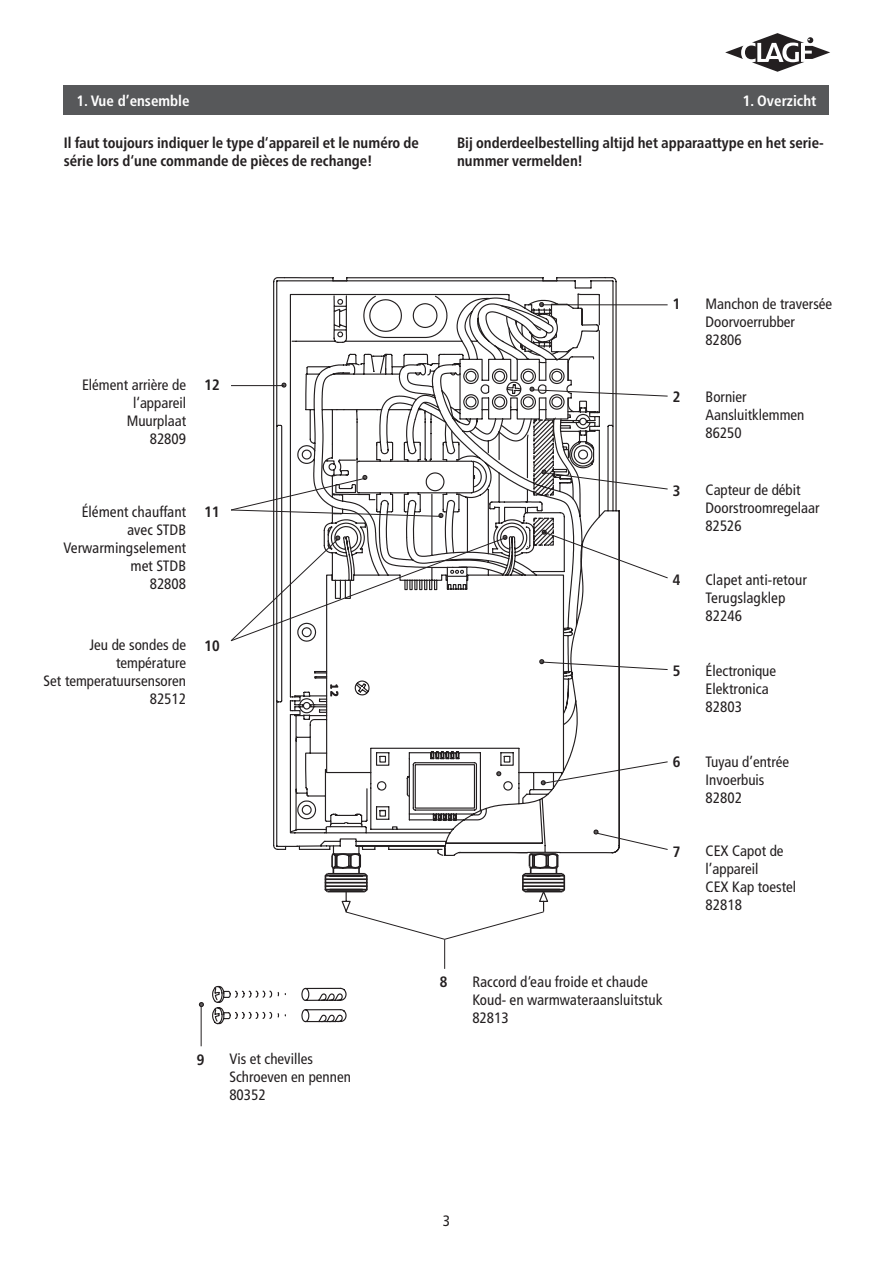
<style>
.page{position:relative;width:893px;height:1263px;background:#fff}
.page>*{position:absolute;margin:0;border:0;box-sizing:border-box;transform-origin:0 0}
.t1{font:condensed 15px/18px "Frutiger LT Std";color:#231f20}
.t2{font:condensed 15px/18px "Frutiger Neue LTW1 G";color:#231f20}
.t3{font:700 condensed 15px/18px "Frutiger Neue LTW1 G";color:#231f20}
.t4{font:700 condensed 15px "Frutiger LTCE";color:#fff}
.s1{font-family:"Frutiger Neue LTW1 G"}
</style>
<div class="page">
<svg style="left:725px;top:33px;width:105px;height:39px"></svg>
<svg style="left:231px;top:280px;width:327px;height:572px"></svg>
<svg style="left:198px;top:985px;width:149px;height:62px"></svg>
<svg style="left:358px;top:304px;width:310px;height:665px"></svg>
<div style="left:507px;top:964px;width:189px;height:102px;background:#fff"></div>
<hr style="left:231px;top:385px;width:53px;height:1px;background:#231f20">
<hr style="left:542px;top:305px;width:126px;height:1px;background:#231f20">
<svg style="left:529px;top:386px;width:139px;height:11px"></svg>
<svg style="left:541px;top:469px;width:127px;height:20px"></svg>
<svg style="left:541px;top:529px;width:127px;height:49px"></svg>
<svg style="left:540px;top:761px;width:128px;height:25px"></svg>
<svg style="left:593px;top:829px;width:75px;height:21px"></svg>
<hr style="left:444px;top:939px;width:1px;height:30px;background:#231f20">
<hr style="left:201px;top:1006px;width:1px;height:40px;background:#231f20">
<svg style="left:231px;top:474px;width:213px;height:45px"></svg>
<svg style="left:230px;top:534px;width:278px;height:107px"></svg>
<svg style="left:324px;top:852px;width:243px;height:88px"></svg>
<svg style="left:539px;top:658px;width:129px;height:12px"></svg>
<div style="left:64px;top:85px;width:765px;height:30px;background:#57585a"></div>
<p class="t4" style="left:76px;top:92px;width:115px">1. Vue d’ensemble</p>
<p class="t4" style="left:743px;top:92px;width:75px"><span class="s1">1.</span> Overzicht</p>
<p class="t3" style="left:64px;top:133px;width:357px">Il faut toujours indiquer le type d‘appareil et le numéro de série lors d‘une commande de pièces de rechange!</p>
<p class="t3" style="left:457px;top:133px;width:368px">Bij onderdeelbestelling altijd het apparaattype en het serie&shy;nummer vermelden!</p>
<p class="t1" style="left:82px;top:376px;width:106px;text-align:right">Elément arrière de l‘appareil<br>Muurplaat</p>
<p class="t2" style="left:150px;top:430px;width:38px">82809</p>
<p class="t3" style="left:205px;top:376px;width:17px">12</p>
<p class="t2" style="left:63px;top:502px;width:124px;text-align:right">Élément chauffant avec STDB<br>Verwarmingselement met STDB<br>82808</p>
<p class="t3" style="left:205px;top:502px;width:17px">11</p>
<p class="t1" style="left:44px;top:636px;width:144px;text-align:right">Jeu de sondes de température<br>Set temperatuursensoren</p>
<p class="t2" style="left:150px;top:690px;width:38px">82512</p>
<p class="t3" style="left:205px;top:636px;width:17px">10</p>
<p class="t3" style="left:197px;top:1050px;width:9px">9</p>
<p class="t1" style="left:229px;top:1050px;width:123px">Vis et chevilles<br>Schroeven en pennen</p>
<p class="t2" style="left:229px;top:1086px;width:38px">80352</p>
<p class="t3" style="left:673px;top:295px;width:9px">1</p>
<p class="t1" style="left:706px;top:295px;width:128px">Manchon de traversée<br>Doorvoerrubber<br>82806</p>
<p class="t3" style="left:673px;top:388px;width:9px">2</p>
<p class="t1" style="left:706px;top:388px;width:100px">Bornier<br>Aansluitklemmen<br>86250</p>
<p class="t3" style="left:673px;top:481px;width:9px">3</p>
<p class="t1" style="left:706px;top:481px;width:115px">Capteur de débit<br>Doorstroomregelaar<br>82526</p>
<p class="t3" style="left:673px;top:571px;width:9px">4</p>
<p class="t2" style="left:706px;top:571px;width:103px">Clapet anti-retour<br>Terugslagklep<br>82246</p>
<p class="t3" style="left:673px;top:662px;width:9px">5</p>
<p class="t1" style="left:706px;top:662px;width:72px">Électronique<br>Elektronica</p>
<p class="t2" style="left:706px;top:698px;width:38px">82803</p>
<p class="t3" style="left:673px;top:753px;width:9px">6</p>
<p class="t1" style="left:706px;top:753px;width:85px">Tuyau d’entrée<br>Invoerbuis</p>
<p class="t2" style="left:706px;top:788px;width:38px">82802</p>
<p class="t3" style="left:673px;top:842px;width:9px">7</p>
<p class="t1" style="left:706px;top:842px;width:92px">CEX Capot de l’appareil<br>CEX Kap toestel</p>
<p class="t2" style="left:706px;top:896px;width:38px">82818</p>
<p class="t3" style="left:440px;top:972px;width:9px">8</p>
<p class="t2" style="left:472px;top:972px;width:192px">Raccord d‘eau froide et chaude<br>Koud- en warmwateraansluitstuk<br>82813</p>
<p class="t2" style="left:443px;top:1212px;width:9px">3</p>
</div>
